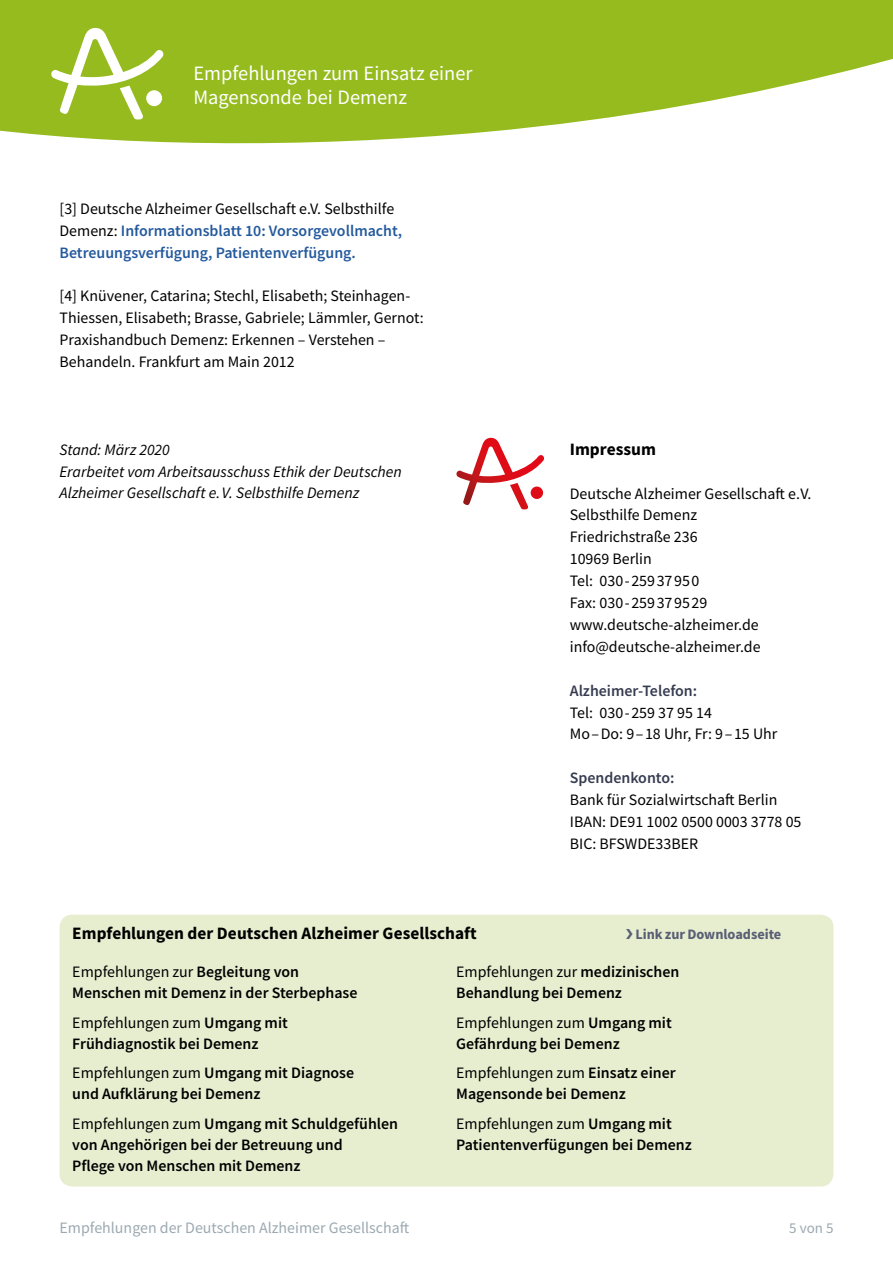
<style>
.page{position:relative;width:893px;height:1263px;background:#fff}
.page>*{position:absolute;margin:0;border:0;box-sizing:border-box;transform-origin:0 0}
.t1{font:20.4px/24.5px "Source Sans Pro";color:#fff}
.Zwischenüberschrift{font:700 17.4px "Source Sans Pro";letter-spacing:.005em;color:#000}
.Empfehlungen_Liste{font:600 15.9px/21px "Source Sans Pro";color:#000}
.daten_links{font:15.9px/21.9px "Source Sans Pro";color:#000}
.Literatur{font:15.9px/21.9px "Source Sans Pro";color:#000}
.Literatur-2{font:600 15.9px/21.9px "Source Sans Pro";color:#245a9c}
.autor_ohne{font:italic 15.9px/21.9px "Source Sans Pro";color:#000}
.t2{font:15.9px "Source Sans Pro";color:#9ca9b1}
.fließtext_ohne-Absta{font:600 15.9px "Source Sans Pro";color:#363c50}
.autor{font:italic 15.9px "Source Sans Pro";letter-spacing:-.005em;color:#000}
.t3{font:15px "Source Sans Pro";color:#9ca9b1}
.Zwischenüberschrift-2{font:700 14.4px "Source Sans Pro";color:#585e74}
.s1{font-weight:400;color:#000}
.s2{font-weight:400}
</style>
<div class="page">
<svg style="left:0;top:0;width:893px;height:143px;fill:#95bb1e"></svg>
<svg style="left:51px;top:28px;width:112px;height:92px"></svg>
<div style="left:60px;top:915px;width:773px;height:271px;background:#e7edcf;border-radius:13px"></div>
<svg style="left:456px;top:438px;width:88px;height:72px"></svg>
<p class="t1" style="left:193px;top:61px;width:281px">Empfehlungen zum Einsatz einer<br>Magensonde bei Demenz</p>
<p class="Literatur-2" style="left:60px;top:197px;width:344px"><span class="s1">[3] Deutsche Alzheimer Gesellschaft e.V. Selbsthilfe<br>Demenz:</span> Informationsblatt 10: Vorsorgevollmacht,<br>Betreuungsverfügung, Patientenverfügung.</p>
<p class="Literatur" style="left:60px;top:285px;width:366px">[4] Knüvener, Catarina; Stechl, Elisabeth; Steinhagen-Thiessen, Elisabeth; Brasse, Gabriele; Lämmler, Gernot:<br>Praxishandbuch Demenz: Erkennen – Verstehen – Behandeln. Frankfurt am Main 2012</p>
<p class="autor" style="left:60px;top:439px;width:112px">Stand: März 2020</p>
<p class="autor_ohne" style="left:60px;top:460px;width:344px">Erarbeitet vom Arbeitsausschuss Ethik der Deutschen<br>Alzheimer Gesellschaft e. V. Selbsthilfe Demenz</p>
<p class="Zwischenüberschrift" style="left:570px;top:437px;width:88px">Impressum</p>
<p class="daten_links" style="left:570px;top:482px;width:243px">Deutsche Alzheimer Gesellschaft e. V.</p>
<p class="daten_links" style="left:570px;top:504px;width:192px">Selbsthilfe Demenz<br>Friedrichstraße 236<br>10969 Berlin<br>Tel: 030 - 259 37 95 0<br>Fax: 030 - 259 37 95 29 www.deutsche-alzheimer.de info@deutsche-alzheimer.de</p>
<p class="fließtext_ohne-Absta" style="left:570px;top:680px;width:129px">Alzheimer-Telefon:</p>
<p class="daten_links" style="left:570px;top:701px;width:144px">Tel: 030 - 259 37 95 14</p>
<p class="daten_links" style="left:570px;top:723px;width:209px">Mo – Do: 9 – 18 Uhr, Fr: 9 – 15 Uhr</p>
<p class="fließtext_ohne-Absta" style="left:570px;top:767px;width:106px">Spendenkonto:</p>
<p class="daten_links" style="left:570px;top:789px;width:209px">Bank für Sozialwirtschaft Berlin</p>
<p class="daten_links" style="left:570px;top:811px;width:233px">IBAN: DE91 1002 0500 0003 3778 05</p>
<p class="daten_links" style="left:570px;top:833px;width:130px">BIC: BFSWDE33BER</p>
<p class="Zwischenüberschrift" style="left:72px;top:922px;width:406px">Empfehlungen der Deutschen Alzheimer Gesellschaft</p>
<p class="Empfehlungen_Liste" style="left:72px;top:961px;width:287px"><span class="s2">Empfehlungen zur</span> Begleitung von<br>Menschen mit Demenz in der Sterbephase</p>
<p class="Empfehlungen_Liste" style="left:72px;top:1012px;width:217px"><span class="s2">Empfehlungen zum</span> Umgang mit<br>Frühdiagnostik bei Demenz</p>
<p class="Empfehlungen_Liste" style="left:72px;top:1062px;width:283px"><span class="s2">Empfehlungen zum</span> Umgang mit Diagnose und Aufklärung bei Demenz</p>
<p class="Empfehlungen_Liste" style="left:72px;top:1113px;width:327px"><span class="s2">Empfehlungen zum</span> Umgang mit Schuldgefühlen von Angehörigen bei der Betreuung und<br>Pflege von Menschen mit Demenz</p>
<p class="Zwischenüberschrift-2" style="left:626px;top:925px;width:157px">❯ Link zur Downloadseite</p>
<p class="Empfehlungen_Liste" style="left:456px;top:961px;width:225px"><span class="s2">Empfehlungen zur</span> medizinischen<br>Behandlung bei Demenz</p>
<p class="Empfehlungen_Liste" style="left:456px;top:1012px;width:217px"><span class="s2">Empfehlungen zum</span> Umgang mit<br>Gefährdung bei Demenz</p>
<p class="Empfehlungen_Liste" style="left:456px;top:1062px;width:221px"><span class="s2">Empfehlungen zum</span> Einsatz einer<br>Magensonde bei Demenz</p>
<p class="Empfehlungen_Liste" style="left:456px;top:1113px;width:237px"><span class="s2">Empfehlungen zum</span> Umgang mit<br>Patientenverfügungen bei Demenz</p>
<p class="t2" style="left:60px;top:1218px;width:351px">Empfehlungen der Deutschen Alzheimer Gesellschaft</p>
<p class="t3" style="left:789px;top:1219px;width:46px">5 von 5</p>
</div>
